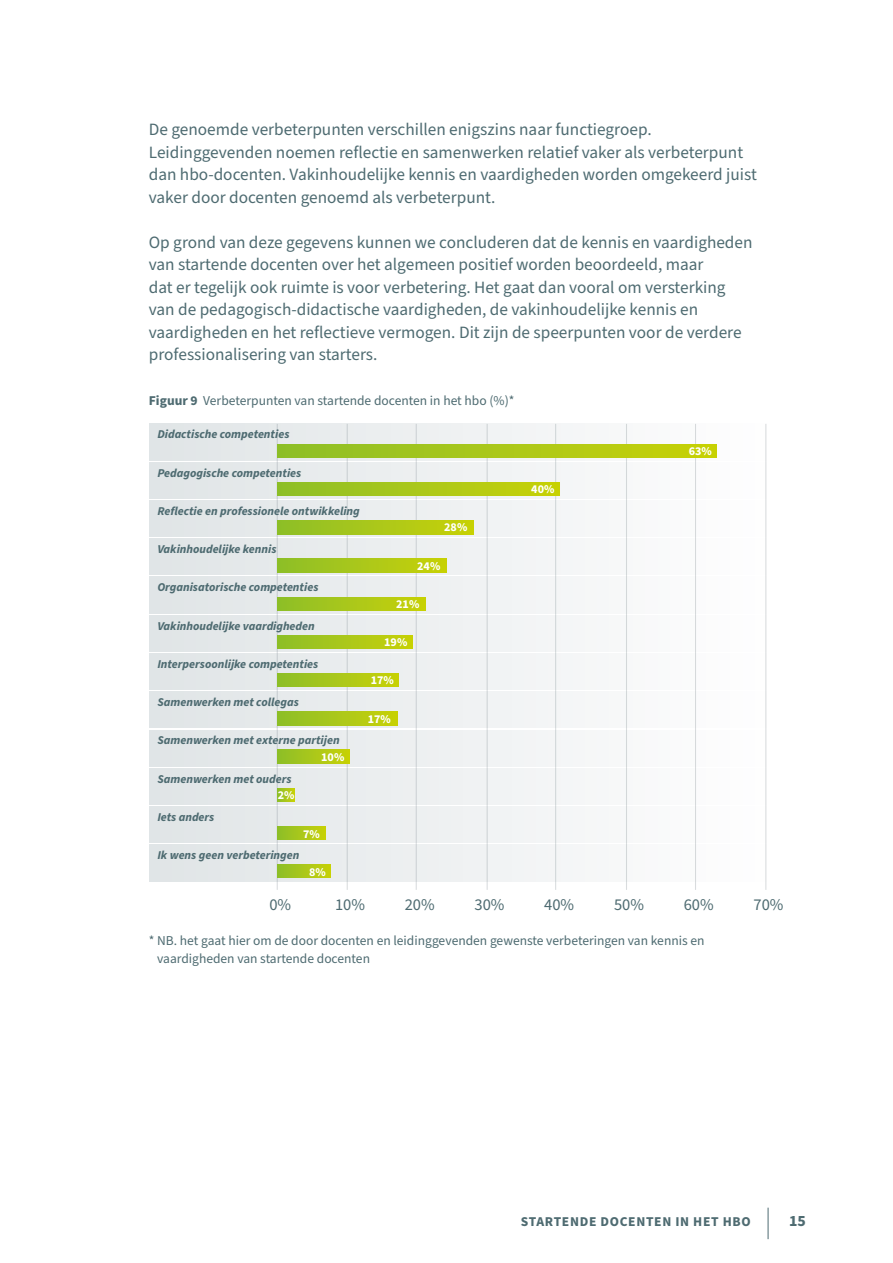
<style>
.page{position:relative;width:893px;height:1263px;background:#fff}
.page>*{position:absolute;margin:0;border:0;box-sizing:border-box;transform-origin:0 0}
.t1{font:17.25px/22.5px "Source Sans Pro";color:#4e6b71}
.t2{font:16.5px "Source Sans Pro";color:#4e6b71}
.t3{font:700 15.75px "Source Sans Pro";color:#4e6b71}
.t4{font:13.5px/18px "Source Sans Pro";color:#4e6b71}
.t5{font:700 13.5px "Source Sans Pro";letter-spacing:.05em;color:#4e6b71}
.t6{font:italic 700 12px "Source Sans Pro";color:#4e6b71}
.t7{font:700 12px "Source Sans Pro";color:#fff}
.s1{font-weight:700}
</style>
<div class="page">
<hr style="left:768px;top:1208px;width:1px;height:31px;background:#4e6b71">
<hr style="left:277px;top:424px;width:1px;height:466px;background:#d9dcde">
<hr style="left:765px;top:424px;width:1px;height:466px;background:#d9dcde">
<hr style="left:695px;top:424px;width:1px;height:466px;background:#d9dcde">
<hr style="left:555px;top:424px;width:1px;height:466px;background:#d9dcde">
<hr style="left:626px;top:424px;width:1px;height:466px;background:#d9dcde">
<hr style="left:416px;top:424px;width:1px;height:466px;background:#d9dcde">
<hr style="left:487px;top:424px;width:1px;height:466px;background:#d9dcde">
<hr style="left:347px;top:424px;width:1px;height:466px;background:#d9dcde">
<div style="left:150px;top:424px;width:619px;height:36px;background:linear-gradient(to right,#e0e5e7,#fdfdfd)"></div>
<div style="left:150px;top:462px;width:619px;height:36px;background:linear-gradient(to right,#e0e4e6,#fefdfe)"></div>
<svg style="left:150px;top:500px;width:617px;height:36px"></svg>
<div style="left:150px;top:539px;width:619px;height:36px;background:linear-gradient(to right,#e0e4e6,#fefdfe)"></div>
<div style="left:150px;top:577px;width:619px;height:36px;background:linear-gradient(to right,#e0e4e6,#fefdfe)"></div>
<div style="left:150px;top:615px;width:619px;height:36px;background:linear-gradient(to right,#e0e4e6,#fefdfe)"></div>
<div style="left:150px;top:653px;width:619px;height:37px;background:linear-gradient(to right,#e0e4e6,#fefdfe)"></div>
<div style="left:150px;top:692px;width:619px;height:36px;background:linear-gradient(to right,#e0e4e6,#fefdfe)"></div>
<div style="left:150px;top:730px;width:619px;height:36px;background:linear-gradient(to right,#e0e4e6,#fefdfe)"></div>
<div style="left:150px;top:768px;width:619px;height:36px;background:linear-gradient(to right,#e0e4e5,#fefdfe)"></div>
<div style="left:150px;top:806px;width:619px;height:37px;background:linear-gradient(to right,#e0e4e6,#fefdfe)"></div>
<div style="left:150px;top:845px;width:619px;height:36px;background:linear-gradient(to right,#e0e4e6,#fefdfe)"></div>
<svg style="left:277px;top:444px;width:439px;height:14px;background:#aac718"></svg>
<svg style="left:277px;top:482px;width:283px;height:14px;background:#aac718"></svg>
<svg style="left:277px;top:521px;width:197px;height:13px;background:#aac718"></svg>
<svg style="left:277px;top:559px;width:169px;height:13px;background:#aac718"></svg>
<svg style="left:277px;top:597px;width:148px;height:13px;background:#aac718"></svg>
<svg style="left:277px;top:635px;width:136px;height:14px;background:#aac718"></svg>
<svg style="left:277px;top:673px;width:122px;height:14px;background:#aac718"></svg>
<svg style="left:277px;top:712px;width:120px;height:13px;background:#aac718"></svg>
<svg style="left:277px;top:750px;width:72px;height:13px"></svg>
<svg style="left:277px;top:788px;width:17px;height:13px"></svg>
<svg style="left:277px;top:826px;width:48px;height:14px"></svg>
<svg style="left:277px;top:864px;width:54px;height:14px"></svg>
<p class="t1" style="left:149px;top:119px;width:610px">De genoemde verbeterpunten verschillen enigszins naar functiegroep.<br>Leidinggevenden noemen reflectie en samenwerken relatief vaker als verbeterpunt dan hbo-docenten. Vakinhoudelijke kennis en vaardigheden worden omgekeerd juist vaker door docenten genoemd als verbeterpunt.</p>
<p class="t1" style="left:149px;top:231px;width:605px">Op grond van deze gegevens kunnen we concluderen dat de kennis en vaardigheden van startende docenten over het algemeen positief worden beoordeeld, maar<br>dat er tegelijk ook ruimte is voor verbetering. Het gaat dan vooral om versterking van de pedagogisch-didactische vaardigheden, de vakinhoudelijke kennis en vaardigheden en het reflectieve vermogen. Dit zijn de speerpunten voor de verdere professionalisering van starters.</p>
<p class="t4" style="left:149px;top:392px;width:367px"><span class="s1">Figuur 9</span> Verbeterpunten van startende docenten in het hbo (%)*</p>
<p class="t6" style="left:157px;top:426px;width:134px">Didactische competenties</p>
<p class="t6" style="left:157px;top:464px;width:145px">Pedagogische competenties</p>
<p class="t6" style="left:157px;top:503px;width:204px">Reflectie en professionele ontwikkeling</p>
<p class="t6" style="left:157px;top:541px;width:121px">Vakinhoudelijke kennis</p>
<p class="t6" style="left:157px;top:579px;width:163px">Organisatorische competenties</p>
<p class="t6" style="left:157px;top:617px;width:159px">Vakinhoudelijke vaardigheden</p>
<p class="t6" style="left:157px;top:656px;width:162px">Interpersoonlijke competenties</p>
<p class="t6" style="left:157px;top:694px;width:143px">Samenwerken met collegas</p>
<p class="t6" style="left:157px;top:732px;width:184px">Samenwerken met externe partijen</p>
<p class="t6" style="left:157px;top:770px;width:136px">Samenwerken met ouders</p>
<p class="t6" style="left:157px;top:809px;width:58px">Iets anders</p>
<p class="t6" style="left:157px;top:847px;width:144px">Ik wens geen verbeteringen</p>
<p class="t7" style="left:321px;top:749px;width:25px">10%</p>
<p class="t7" style="left:278px;top:787px;width:18px">2%</p>
<p class="t7" style="left:303px;top:825px;width:18px">7%</p>
<p class="t7" style="left:309px;top:864px;width:18px">8%</p>
<p class="t7" style="left:444px;top:519px;width:25px">28%</p>
<p class="t7" style="left:417px;top:557px;width:25px">24%</p>
<p class="t7" style="left:396px;top:596px;width:25px">21%</p>
<p class="t7" style="left:384px;top:634px;width:25px">19%</p>
<p class="t7" style="left:371px;top:672px;width:25px">17%</p>
<p class="t7" style="left:368px;top:710px;width:25px">17%</p>
<p class="t7" style="left:531px;top:481px;width:25px">40%</p>
<p class="t7" style="left:689px;top:443px;width:25px">63%</p>
<p class="t2" style="left:269px;top:894px;width:23px">0%</p>
<p class="t2" style="left:335px;top:894px;width:32px">10%</p>
<p class="t2" style="left:405px;top:894px;width:32px">20%</p>
<p class="t2" style="left:474px;top:894px;width:32px">30%</p>
<p class="t2" style="left:544px;top:894px;width:32px">40%</p>
<p class="t2" style="left:614px;top:894px;width:32px">50%</p>
<p class="t2" style="left:684px;top:894px;width:32px">60%</p>
<p class="t2" style="left:753px;top:894px;width:32px">70%</p>
<p class="t4" style="left:157px;top:932px;width:549px;text-indent:-8px">* NB. het gaat hier om de door docenten en leidinggevenden gewenste verbeteringen van kennis en vaardigheden van startende docenten</p>
<p class="t5" style="left:521px;top:1213px;width:231px">STARTENDE DOCENTEN IN HET HBO</p>
<p class="t3" style="left:789px;top:1210px;width:18px">15</p>
</div>
